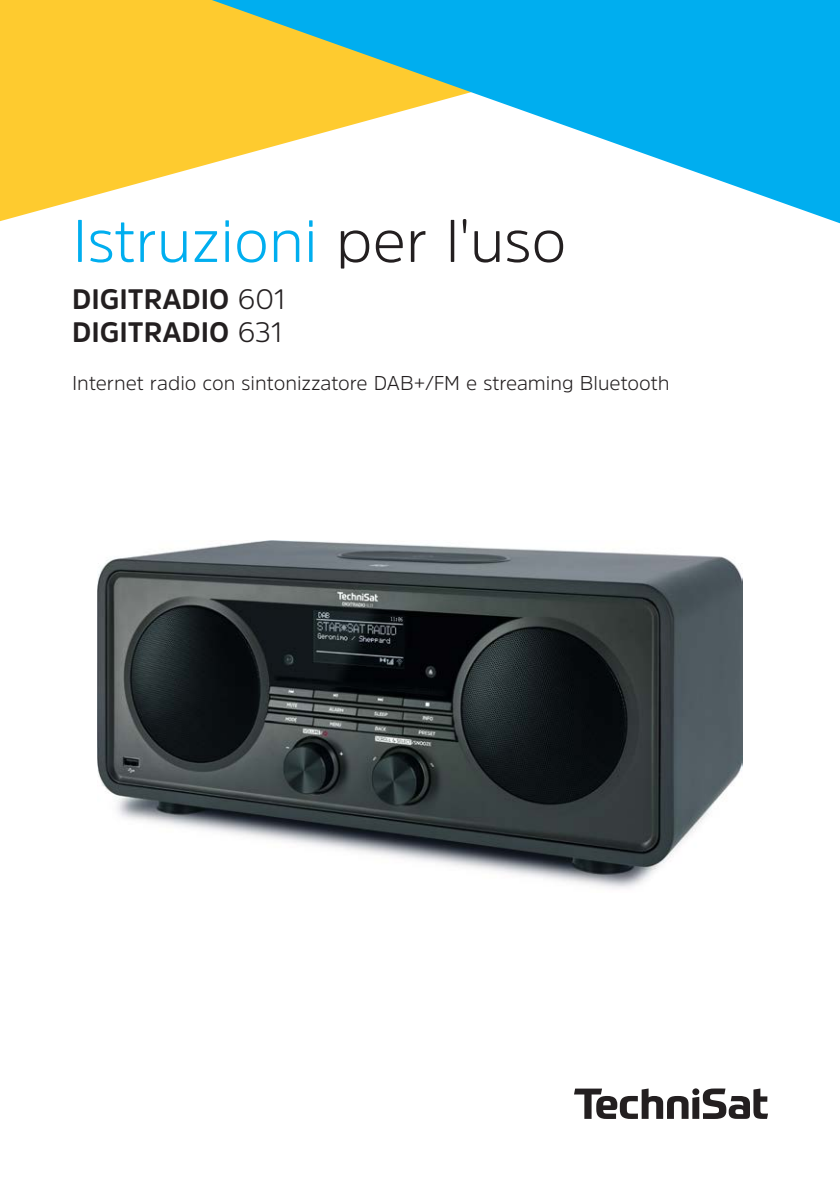
<style>
.page{position:relative;width:840px;height:1191px;background:#fff}
.page>*{position:absolute;margin:0;border:0;box-sizing:border-box;transform-origin:0 0}
.t1{font:300 60px "Amsi Pro";color:#00aeef}
.t2{font:700 28px "Amsi Pro";color:#231f20}
.t3{font:300 20px "Amsi Pro";color:#231f20}
.s1{color:#231f20}
.s2{font-weight:300}
</style>
<div class="page">
<svg style="left:574px;top:1088px;width:193px;height:31px"></svg>
<svg style="left:0;top:0;width:158px;height:222px;background:#fed043"></svg>
<svg style="left:158px;top:0;width:681px;height:223px"></svg>
<img style="left:97px;top:541px;width:645px;height:348px">
<p class="t1" style="left:72px;top:199px;width:495px">Istruzioni <span class="s1">per l'uso</span></p>
<p class="t2" style="left:72px;top:280px;width:215px">DIGITRADIO <span class="s2">601</span></p>
<p class="t2" style="left:72px;top:313px;width:212px">DIGITRADIO <span class="s2">631</span></p>
<p class="t3" style="left:72px;top:369px;width:598px">Internet radio con sintonizzatore DAB+/FM e streaming Bluetooth</p>
</div>
